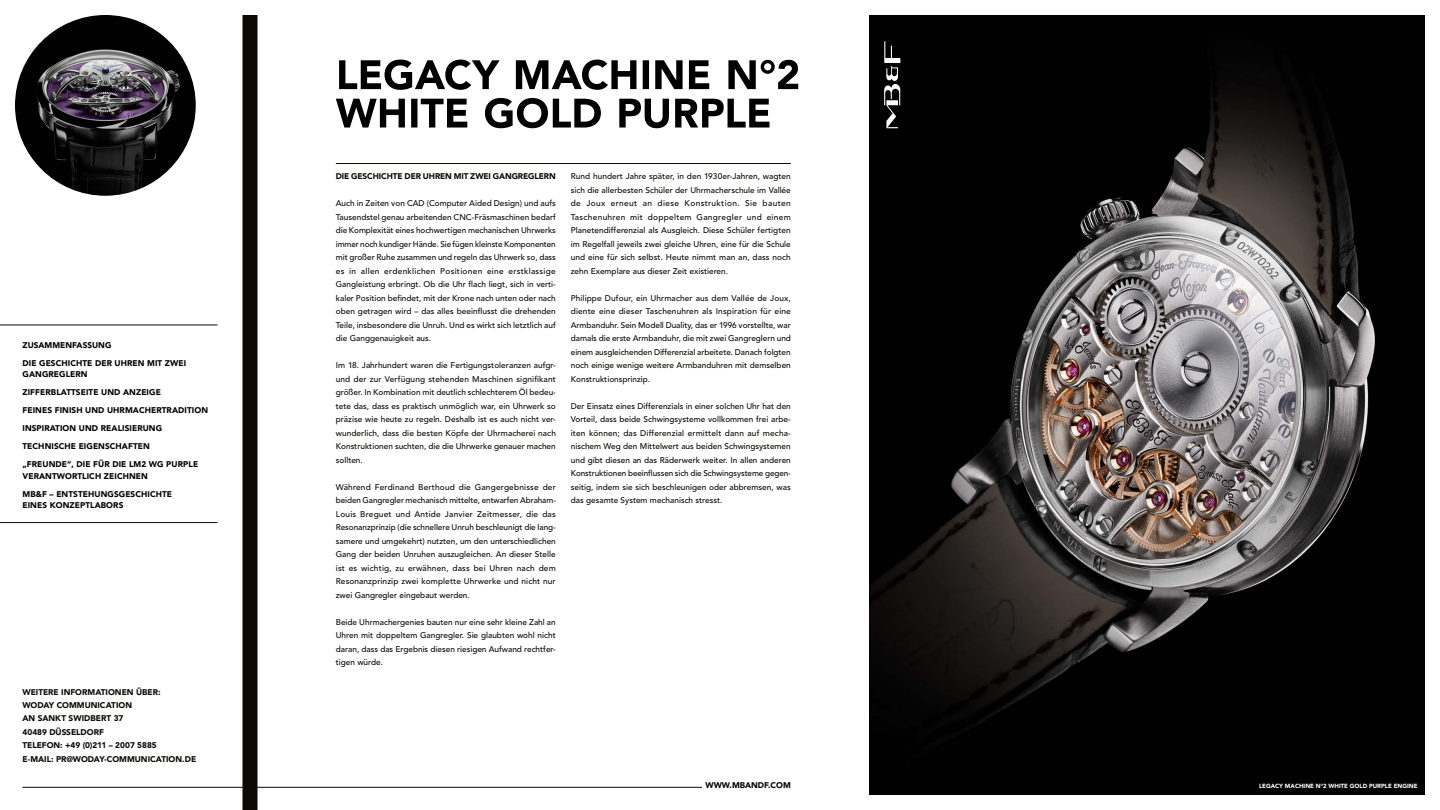
<style>
.page{position:relative;width:1440px;height:810px;background:#fff}
.page>*{position:absolute;margin:0;border:0;box-sizing:border-box;transform-origin:0 0}
.t1{font:500 8.25px/13.5px "Avenir LT Std";color:#0b0904;text-align:justify}
.t2{font:900 8.25px/18px "Avenir LT Std";letter-spacing:.01em;color:#000}
.t3{font:900 8.25px/13.5px "Avenir LT Std";letter-spacing:-.005em;color:#0b0904}
.t4{font:900 8.25px "Avenir";color:#000}
.t5{font:900 6px "Avenir";color:#fff}
</style>
<div class="page">
<hr style="left:22px;top:787px;width:680px;height:1px;background:#0b0904">
<hr style="left:336px;top:163px;width:455px;height:1px;background:#0b0904">
<img style="left:15px;top:15px;width:181px;height:181px;border-radius:90px">
<div style="left:242px;top:15px;width:15px;height:795px;background:#0b0904"></div>
<hr style="left:0;top:325px;width:218px;height:1px;background:#0b0904">
<hr style="left:0;top:522px;width:218px;height:1px;background:#0b0904">
<svg style="left:336px;top:98px;width:434px;height:30px"></svg>
<svg style="left:339px;top:60px;width:459px;height:30px"></svg>
<img style="left:869px;top:15px;width:556px;height:780px">
<svg style="left:884px;top:41px;width:16px;height:87px"></svg>
<p class="t2" style="left:22px;top:336px;width:165px">ZUSAMMENFASSUNG<br>DIE GESCHICHTE DER UHREN MIT ZWEI</p>
<p class="t2" style="left:22px;top:365px;width:187px">GANGREGLERN<br>ZIFFERBLATTSEITE UND ANZEIGE<br>FEINES FINISH UND UHRMACHERTRADITION<br>INSPIRATION UND REALISIERUNG<br>TECHNISCHE EIGENSCHAFTEN<br>„FREUNDE“, DIE FÜR DIE LM2 WG PURPLE</p>
<p class="t2" style="left:22px;top:467px;width:151px">VERANTWORTLICH ZEICHNEN<br>MB&amp;F – ENTSTEHUNGSGESCHICHTE</p>
<p class="t2" style="left:22px;top:496px;width:102px">EINES KONZEPTLABORS</p>
<p class="t3" style="left:22px;top:685px;width:175px">WEITERE INFORMATIONEN ÜBER:<br>WODAY COMMUNICATION<br>AN SANKT SWIDBERT 37<br>40489 DÜSSELDORF<br>TELEFON: +49 (0)211 – 2007 5885<br>E-MAIL: PR@WODAY-COMMUNICATION.DE</p>
<p class="t3" style="left:336px;top:170px;width:222px">DIE GESCHICHTE DER UHREN MIT ZWEI GANGREGLERN</p>
<p class="t1" style="left:336px;top:197px;width:222px">Auch in Zeiten von CAD (Computer Aided Design) und aufs Tausendstel genau arbeitenden CNC-Fräsmaschinen bedarf die Komplexität eines hochwertigen mechanischen Uhrwerks immer noch kundiger Hände. Sie fügen kleinste Komponenten mit großer Ruhe zusammen und regeln das Uhrwerk so, dass es in allen erdenklichen Positionen eine erstklassige Gangleistung erbringt. Ob die Uhr flach liegt, sich in verti&shy;kaler Position befindet, mit der Krone nach unten oder nach oben getragen wird – das alles beeinflusst die drehenden Teile, insbesondere die Unruh. Und es wirkt sich letztlich auf die Ganggenauigkeit aus.</p>
<p class="t1" style="left:336px;top:359px;width:222px">Im 18. Jahrhundert waren die Fertigungstoleranzen aufgr&shy;und der zur Verfügung stehenden Maschinen signifikant größer. In Kombination mit deutlich schlechterem Öl bedeu&shy;tete das, dass es praktisch unmöglich war, ein Uhrwerk so präzise wie heute zu regeln. Deshalb ist es auch nicht ver&shy;wunderlich, dass die besten Köpfe der Uhrmacherei nach Konstruktionen suchten, die die Uhrwerke genauer machen sollten.</p>
<p class="t1" style="left:336px;top:480px;width:222px">Während Ferdinand Berthoud die Gangergebnisse der beiden Gangregler mechanisch mittelte, entwarfen Abraham-Louis Breguet und Antide Janvier Zeitmesser, die das Resonanzprinzip (die schnellere Unruh beschleunigt die lang&shy;samere und umgekehrt) nutzten, um den unterschiedlichen Gang der beiden Unruhen auszugleichen. An dieser Stelle ist es wichtig, zu erwähnen, dass bei Uhren nach dem Resonanzprinzip zwei komplette Uhrwerke und nicht nur zwei Gangregler eingebaut werden.</p>
<p class="t1" style="left:336px;top:615px;width:222px">Beide Uhrmachergenies bauten nur eine sehr kleine Zahl an Uhren mit doppeltem Gangregler. Sie glaubten wohl nicht daran, dass das Ergebnis diesen riesigen Aufwand rechtfer&shy;tigen würde.</p>
<p class="t1" style="left:571px;top:170px;width:222px">Rund hundert Jahre später, in den 1930er-Jahren, wagten sich die allerbesten Schüler der Uhrmacherschule im Vallée de Joux erneut an diese Konstruktion. Sie bauten Taschenuhren mit doppeltem Gangregler und einem Planetendifferenzial als Ausgleich. Diese Schüler fertigten im Regelfall jeweils zwei gleiche Uhren, eine für die Schule und eine für sich selbst. Heute nimmt man an, dass noch zehn Exemplare aus dieser Zeit existieren.</p>
<p class="t1" style="left:571px;top:291px;width:222px">Philippe Dufour, ein Uhrmacher aus dem Vallée de Joux, diente eine dieser Taschenuhren als Inspiration für eine Armbanduhr. Sein Modell Duality, das er 1996 vorstellte, war damals die erste Armbanduhr, die mit zwei Gangreglern und einem ausgleichenden Differenzial arbeitete. Danach folgten noch einige wenige weitere Armbanduhren mit demselben Konstruktionsprinzip.</p>
<p class="t1" style="left:571px;top:399px;width:222px">Der Einsatz eines Differenzials in einer solchen Uhr hat den Vorteil, dass beide Schwingsysteme vollkommen frei arbe&shy;iten können; das Differenzial ermittelt dann auf mecha&shy;nischem Weg den Mittelwert aus beiden Schwingsystemen und gibt diesen an das Räderwerk weiter. In allen anderen Konstruktionen beeinflussen sich die Schwingsysteme gegen&shy;seitig, indem sie sich beschleunigen oder abbremsen, was das gesamte System mechanisch stresst.</p>
<p class="t4" style="left:705px;top:778px;width:87px">WWW.MBANDF.COM</p>
<p class="t5" style="left:1259px;top:780px;width:160px">LEGACY MACHINE N°2 WHITE GOLD PURPLE ENGINE</p>
</div>
